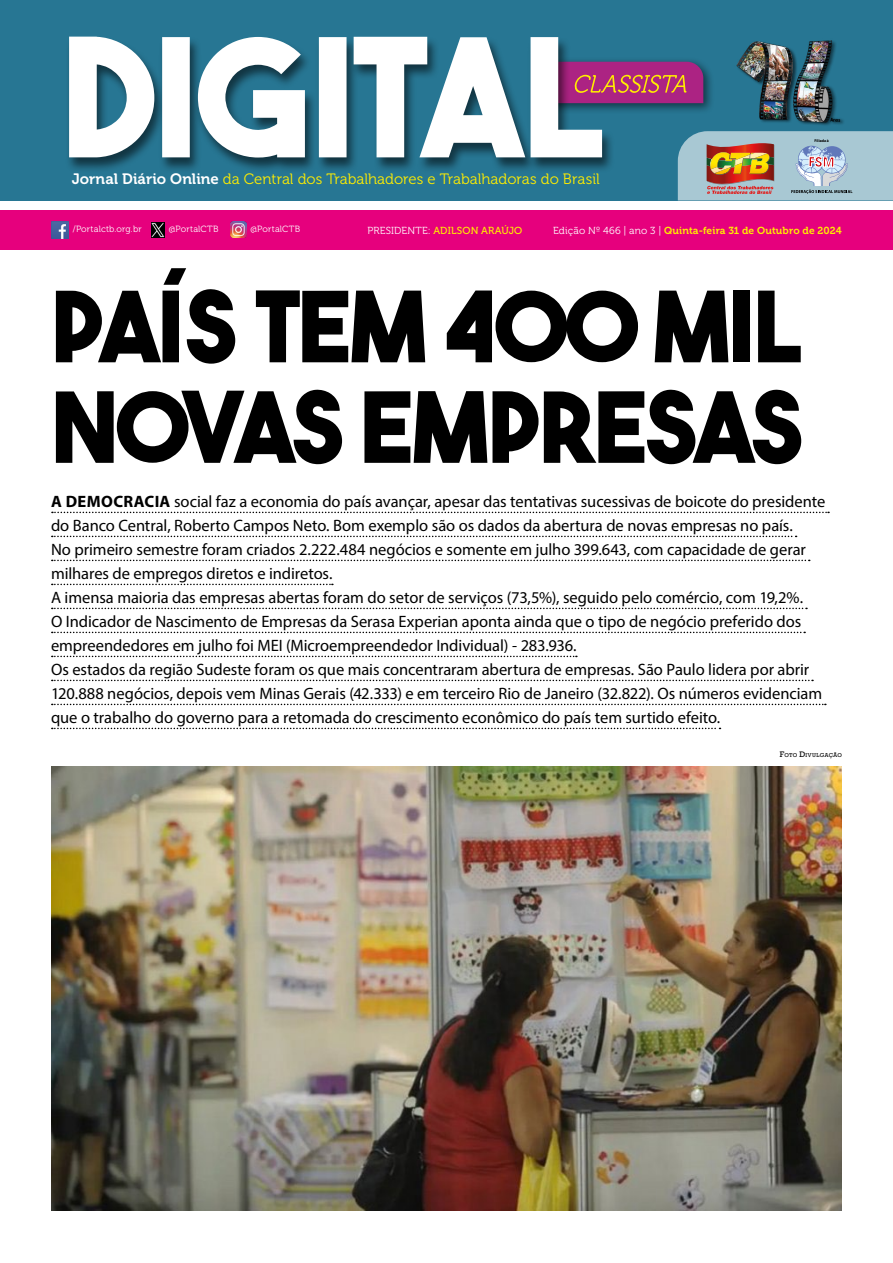
<style>
.page{position:relative;width:893px;height:1263px;background:#fff}
.page>*{position:absolute;margin:0;border:0;box-sizing:border-box;transform-origin:0 0}
.t1{font:97.5px/100.5px "The Bold Font";letter-spacing:-.035em;color:#000}
.t2{font:16.5px/24px "Myriad Pro";letter-spacing:-.005em;color:#000}
.t3{font:15px "Museo 300";color:#ffed00}
.t4{font:10.2px "Museo 700";letter-spacing:.015em;color:#ffed00}
.t5{font:10.2px "Museo 500";letter-spacing:.01em;color:#ffed00}
.t6{font:9px "Museo 300";letter-spacing:.02em;color:#fff}
.t7{font:5.25px "Rockwell";letter-spacing:.04em;color:#000}
.t8{font:700 4.05px "Myriad Pro";color:#000}
.s1{font-family:"Museo 700";color:#fff}
.s2{font-family:"Museo 300";color:#fff}
.s3{font-weight:700}
.s4{font-size:7.5px}
</style>
<div class="page">
<div style="left:0;top:0;width:893px;height:200px;background:#277693"></div>
<div style="left:537px;top:57px;width:177px;height:57px;background:#000;opacity:.75"></div>
<div style="left:0;top:210px;width:893px;height:39px;background:#e6007d"></div>
<div style="left:65px;top:36px;width:550px;height:137px;background:#000;opacity:.55"></div>
<svg style="left:69px;top:37px;width:533px;height:121px;fill:#fff"></svg>
<svg style="left:543px;top:62px;width:160px;height:41px;background:#b64781"></svg>
<img style="left:51px;top:222px;width:17px;height:17px">
<img style="left:151px;top:223px;width:13px;height:14px">
<img style="left:230px;top:221px;width:17px;height:16px">
<svg style="left:678px;top:131px;width:215px;height:69px;background:#aab1b0"></svg>
<img style="left:736px;top:40px;width:105px;height:84px">
<svg style="left:52px;top:512px;width:777px;height:1px"></svg>
<svg style="left:52px;top:536px;width:745px;height:1px"></svg>
<svg style="left:52px;top:560px;width:758px;height:1px"></svg>
<svg style="left:52px;top:584px;width:281px;height:1px"></svg>
<svg style="left:52px;top:608px;width:755px;height:1px"></svg>
<svg style="left:52px;top:632px;width:753px;height:1px"></svg>
<svg style="left:52px;top:656px;width:525px;height:1px"></svg>
<svg style="left:52px;top:680px;width:761px;height:1px"></svg>
<svg style="left:52px;top:704px;width:774px;height:1px"></svg>
<svg style="left:52px;top:728px;width:668px;height:1px"></svg>
<img style="left:51px;top:766px;width:791px;height:445px">
<p class="t3" style="left:72px;top:170px;width:529px"><span class="s1">Jornal Diário Online</span> da Central dos Trabalhadores e Trabalhadoras do Brasil</p>
<p class="t8" style="left:815px;top:138px;width:16px">Filiada à</p>
<p class="t6" style="left:73px;top:224px;width:70px">/Portalctb.org.br</p>
<p class="t6" style="left:169px;top:224px;width:51px">@PortalCTB</p>
<p class="t6" style="left:251px;top:224px;width:51px">@PortalCTB</p>
<p class="t5" style="left:367px;top:225px;width:156px"><span class="s2">PRESIDENTE:</span> ADILSON ARAÚJO</p>
<p class="t4" style="left:553px;top:225px;width:290px"><span class="s2">Edição Nº 466 | ano 3 |</span> Quinta-feira 31 de Outubro de 2024</p>
<h1 class="t1" style="left:51px;top:275px;width:754px">PAÍS TEM 400 MIL<br>NOVAS EMPRESAS</h1>
<p class="t2" style="left:51px;top:489px;width:776px"><span class="s3">A DEMOCRACIA</span> social faz a economia do país avançar, apesar das tentativas sucessivas de boicote do presidente do Banco Central, Roberto Campos Neto. Bom exemplo são os dados da abertura de novas empresas no país.<br>No primeiro semestre foram criados 2.222.484 negócios e somente em julho 399.643, com capacidade de gerar milhares de empregos diretos e indiretos.<br>A imensa maioria das empresas abertas foram do setor de serviços (73,5%), seguido pelo comércio, com 19,2%.<br>O Indicador de Nascimento de Empresas da Serasa Experian aponta ainda que o tipo de negócio preferido dos empreendedores em julho foi MEI (Microempreendedor Individual) - 283.936.<br>Os estados da região Sudeste foram os que mais concentraram abertura de empresas. São Paulo lidera por abrir 120.888 negócios, depois vem Minas Gerais (42.333) e em terceiro Rio de Janeiro (32.822). Os números evidenciam que o trabalho do governo para a retomada do crescimento econômico do país tem surtido efeito.</p>
<p class="t7" style="left:780px;top:752px;width:63px"><span class="s4">F</span>OTO <span class="s4">D</span>IVULGAÇÃO</p>
</div>
